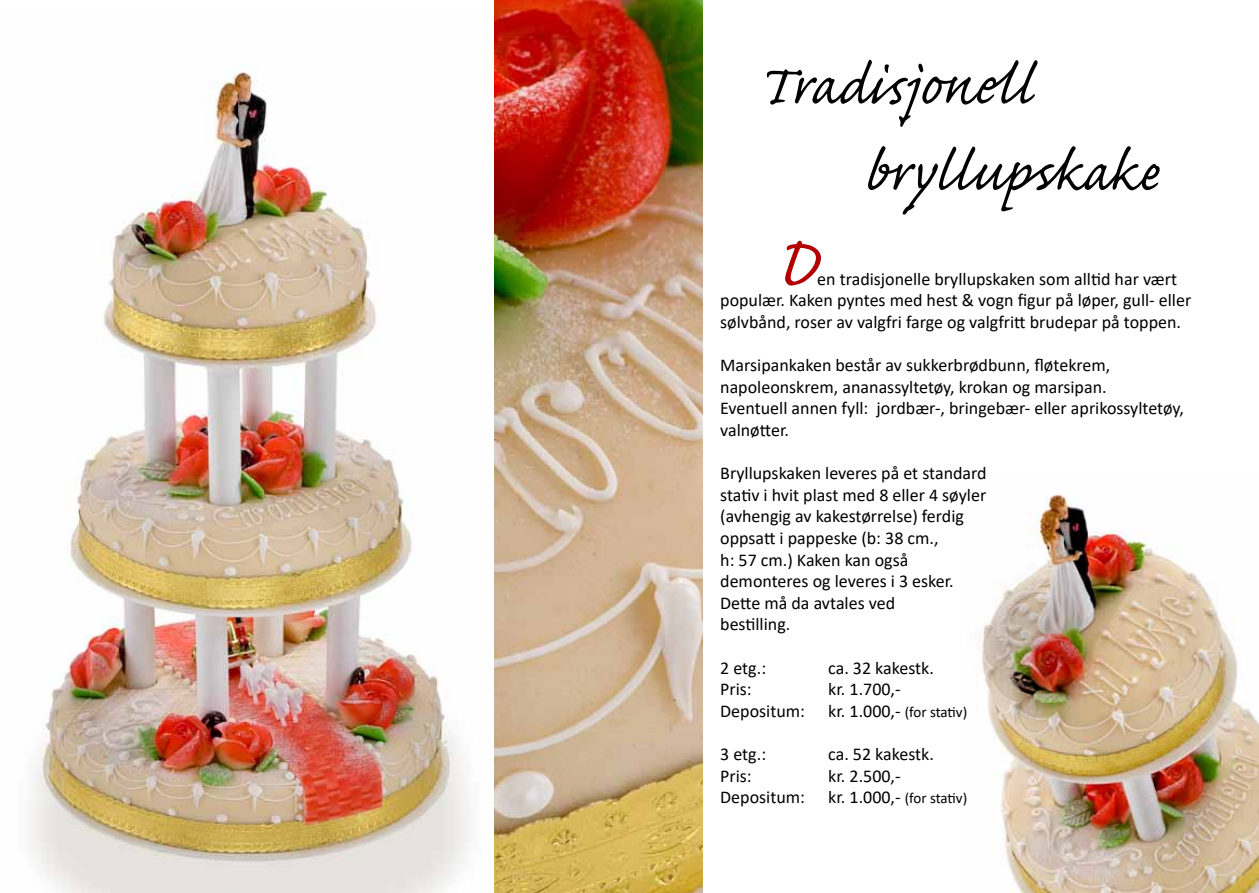
<style>
.page{position:relative;width:1259px;height:893px;background:#fff}
.page>*{position:absolute;margin:0;border:0;box-sizing:border-box;transform-origin:0 0}
.t1{font:90px "Caflisch Script Pro";color:#b20000}
.t2{font:72px/86.4px "Caflisch Script Pro";color:#000}
.t3{font:18px/21.6px "Calibri";color:#000}
.t4{font:15px "Calibri";letter-spacing:-.01em;color:#000}
.s1{font-size:18px}
</style>
<div class="page">
<img style="left:31px;top:70px;width:438px;height:823px">
<img style="left:981px;top:495px;width:278px;height:398px">
<img style="left:494px;top:0;width:208px;height:893px">
<h2 class="t2" style="left:864px;top:50px;width:297px;text-indent:-108px">Tradisjonell bryllupskake</h2>
<h1 class="t1" style="left:774px;top:216px;width:45px">D</h1>
<p class="t3" style="left:720px;top:267px;width:472px;text-indent:97px">en tradisjonelle bryllupskaken som alltid har vært populær. Kaken pyntes med hest &amp; vogn figur på løper, gull- eller sølvbånd, roser av valgfri farge og valgfritt brudepar på toppen.</p>
<p class="t3" style="left:720px;top:354px;width:465px">Marsipankaken består av sukkerbrødbunn, fløtekrem, napoleonskrem, ananassyltetøy, krokan og marsipan.<br>Eventuell annen fyll: jordbær-, bringebær- eller aprikossyltetøy, valnøtter.</p>
<p class="t3" style="left:720px;top:462px;width:268px">Bryllupskaken leveres på et standard stativ i hvit plast med 8 eller 4 søyler (avhengig av kakestørrelse) ferdig oppsatt i pappeske (b: 38 cm.,<br>h: 57 cm.) Kaken kan også demonteres og leveres i 3 esker.<br>Dette må da avtales ved<br>bestilling.</p>
<p class="t3" style="left:720px;top:656px;width:47px">2 etg.:</p>
<p class="t3" style="left:828px;top:656px;width:107px">ca. 32 kakestk.</p>
<p class="t3" style="left:720px;top:678px;width:33px">Pris:</p>
<p class="t3" style="left:828px;top:678px;width:74px">kr. 1.700,-</p>
<p class="t3" style="left:720px;top:699px;width:86px">Depositum:</p>
<p class="t4" style="left:828px;top:701px;width:140px"><span class="s1">kr. 1.000,-</span> (for stativ)</p>
<p class="t3" style="left:720px;top:743px;width:47px">3 etg.:</p>
<p class="t3" style="left:828px;top:743px;width:107px">ca. 52 kakestk.</p>
<p class="t3" style="left:720px;top:764px;width:33px">Pris:</p>
<p class="t3" style="left:828px;top:764px;width:74px">kr. 2.500,-</p>
<p class="t3" style="left:720px;top:786px;width:86px">Depositum:</p>
<p class="t4" style="left:828px;top:788px;width:140px"><span class="s1">kr. 1.000,-</span> (for stativ)</p>
</div>
